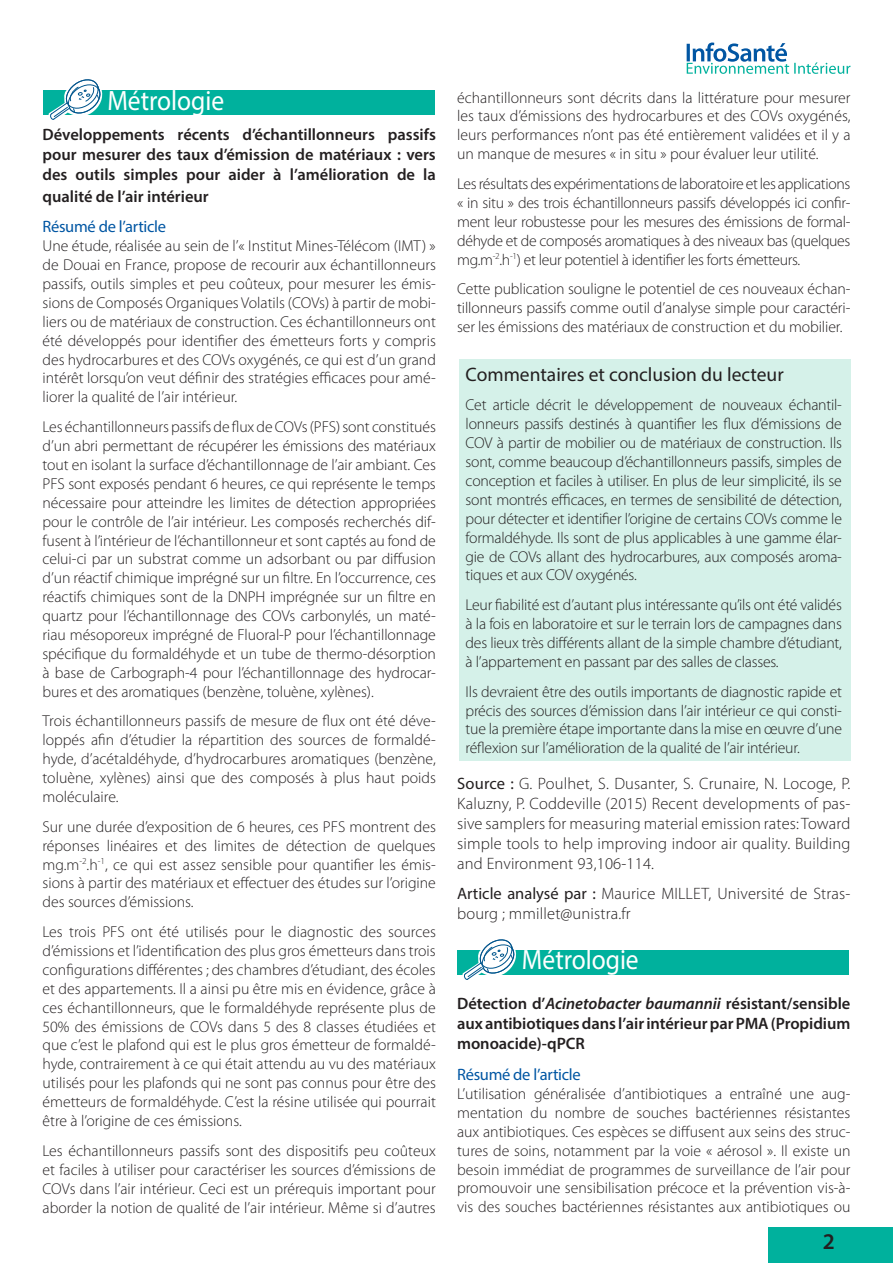
<style>
.page{position:relative;width:893px;height:1263px;background:#fff}
.page>*{position:absolute;margin:0;border:0;box-sizing:border-box;transform-origin:0 0}
.t1{font:28.05px "Myriad Pro";color:#fff;scale:.91 1}
.t2{font:600 22.5px "Myriad Pro";color:#231f20}
.t3{font:19.5px "Myriad Pro";color:#231f20}
.t4{font:300 16.5px/19.8px "Myriad Pro";letter-spacing:.01em;color:#231f20;text-align:justify}
.t5{font:600 16.5px/19.8px "Myriad Pro";color:#231f20;text-align:justify}
.t6{font:16.5px "Myriad Pro";letter-spacing:-.02em;color:#0156a3}
.t7{font:300 15.75px/18.9px "Myriad Pro";color:#231f20;text-align:justify}
.s1{font-weight:400}
.s2{font-style:italic}
</style>
<div class="page">
<svg style="left:687px;top:43px;width:163px;height:31px"></svg>
<div style="left:768px;top:1228px;width:125px;height:35px;background:#00b19d"></div>
<div style="left:457px;top:950px;width:392px;height:25px;background:#00b19d"></div>
<svg style="left:462px;top:939px;width:54px;height:41px"></svg>
<div style="left:459px;top:359px;width:391px;height:402px;background:#d5f1e9"></div>
<div style="left:43px;top:90px;width:392px;height:25px;background:#00b19d"></div>
<svg style="left:48px;top:79px;width:55px;height:41px"></svg>
<h1 class="t1" style="left:107px;top:83px;width:130px">Métrologie</h1>
<p class="t5" style="left:43px;top:125px;width:395px">Développements récents d’échantillonneurs passifs pour mesurer des taux d’émission de matériaux : vers des outils simples pour aider à l’amélioration de la</p>
<p class="t5" style="left:43px;top:186px;width:168px">qualité de l’air intérieur</p>
<p class="t6" style="left:43px;top:217px;width:125px">Résumé de l’article</p>
<p class="t7" style="left:43px;top:236px;width:395px">Une étude, réalisée au sein de l’« Institut Mines-Télécom (IMT) » de Douai en France, propose de recourir aux échantillonneurs passifs, outils simples et peu coûteux, pour mesurer les émis&shy;sions de Composés Organiques Volatils (COVs) à partir de mobi&shy;liers ou de matériaux de construction. Ces échantillonneurs ont été développés pour identifier des émetteurs forts y compris des hydrocarbures et des COVs oxygénés, ce qui est d’un grand intérêt lorsqu’on veut définir des stratégies efficaces pour amé&shy;liorer la qualité de l’air intérieur.</p>
<p class="t7" style="left:43px;top:417px;width:395px">Les échantillonneurs passifs de flux de COVs (PFS) sont constitués d’un abri permettant de récupérer les émissions des matériaux tout en isolant la surface d’échantillonnage de l’air ambiant. Ces PFS sont exposés pendant 6 heures, ce qui représente le temps nécessaire pour atteindre les limites de détection appropriées pour le contrôle de l’air intérieur. Les composés recherchés dif&shy;fusent à l’intérieur de l’échantillonneur et sont captés au fond de celui-ci par un substrat comme un adsorbant ou par diffusion d’un réactif chimique imprégné sur un filtre. En l’occurrence, ces réactifs chimiques sont de la DNPH imprégnée sur un filtre en quartz pour l’échantillonnage des COVs carbonylés, un maté&shy;riau mésoporeux imprégné de Fluoral-P pour l’échantillonnage spécifique du formaldéhyde et un tube de thermo-désorption à base de Carbograph-4 pour l’échantillonnage des hydrocar&shy;bures et des aromatiques (benzène, toluène, xylènes).</p>
<p class="t7" style="left:43px;top:711px;width:395px">Trois échantillonneurs passifs de mesure de flux ont été déve&shy;loppés afin d’étudier la répartition des sources de formaldé&shy;hyde, d’acétaldéhyde, d’hydrocarbures aromatiques (benzène, toluène, xylènes) ainsi que des composés à plus haut poids moléculaire.</p>
<p class="t7" style="left:43px;top:817px;width:395px">Sur une durée d’exposition de 6 heures, ces PFS montrent des réponses linéaires et des limites de détection de quelques mg.m<sup>-2</sup>.h<sup>-1</sup>, ce qui est assez sensible pour quantifier les émis&shy;sions à partir des matériaux et effectuer des études sur l’origine des sources d’émissions.</p>
<p class="t7" style="left:43px;top:922px;width:395px">Les trois PFS ont été utilisés pour le diagnostic des sources d’émissions et l’identification des plus gros émetteurs dans trois configurations différentes ; des chambres d’étudiant, des écoles et des appartements. Il a ainsi pu être mis en évidence, grâce à ces échantillonneurs, que le formaldéhyde représente plus de 50% des émissions de COVs dans 5 des 8 classes étudiées et que c’est le plafond qui est le plus gros émetteur de formaldé&shy;hyde, contrairement à ce qui était attendu au vu des matériaux utilisés pour les plafonds qui ne sont pas connus pour être des émetteurs de formaldéhyde. C’est la résine utilisée qui pourrait être à l’origine de ces émissions.</p>
<p class="t7" style="left:43px;top:1141px;width:395px">Les échantillonneurs passifs sont des dispositifs peu coûteux et faciles à utiliser pour caractériser les sources d’émissions de COVs dans l’air intérieur. Ceci est un prérequis important pour aborder la notion de qualité de l’air intérieur. Même si d’autres</p>
<p class="t7" style="left:457px;top:88px;width:395px">échantillonneurs sont décrits dans la littérature pour mesurer les taux d’émissions des hydrocarbures et des COVs oxygénés, leurs performances n’ont pas été entièrement validées et il y a un manque de mesures « in situ » pour évaluer leur utilité.</p>
<p class="t7" style="left:457px;top:174px;width:395px">Les résultats des expérimentations de laboratoire et les applications « in situ » des trois échantillonneurs passifs développés ici confir&shy;ment leur robustesse pour les mesures des émissions de formal&shy;déhyde et de composés aromatiques à des niveaux bas (quelques mg.m<sup>-2</sup>.h<sup>-1</sup>) et leur potentiel à identifier les forts émetteurs.</p>
<p class="t7" style="left:457px;top:279px;width:395px">Cette publication souligne le potentiel de ces nouveaux échan&shy;tillonneurs passifs comme outil d’analyse simple pour caractéri&shy;ser les émissions des matériaux de construction et du mobilier.</p>
<p class="t3" style="left:466px;top:362px;width:320px">Commentaires et conclusion du lecteur</p>
<p class="t7" style="left:466px;top:395px;width:378px">Cet article décrit le développement de nouveaux échantil&shy;lonneurs passifs destinés à quantifier les flux d’émissions de COV à partir de mobilier ou de matériaux de construction. Ils sont, comme beaucoup d’échantillonneurs passifs, simples de conception et faciles à utiliser. En plus de leur simplicité, ils se sont montrés efficaces, en termes de sensibilité de détection, pour détecter et identifier l’origine de certains COVs comme le formaldéhyde. Ils sont de plus applicables à une gamme élar&shy;gie de COVs allant des hydrocarbures, aux composés aroma&shy;tiques et aux COV oxygénés.</p>
<p class="t7" style="left:466px;top:595px;width:378px">Leur fiabilité est d’autant plus intéressante qu’ils ont été validés à la fois en laboratoire et sur le terrain lors de campagnes dans des lieux très différents allant de la simple chambre d’étudiant, à l’appartement en passant par des salles de classes.</p>
<p class="t7" style="left:466px;top:682px;width:378px">Ils devraient être des outils importants de diagnostic rapide et précis des sources d’émission dans l’air intérieur ce qui consti&shy;tue la première étape importante dans la mise en œuvre d’une réflexion sur l’amélioration de la qualité de l’air intérieur.</p>
<p class="t4" style="left:457px;top:774px;width:395px"><span class="s1">Source :</span> G. Poulhet, S. Dusanter, S. Crunaire, N. Locoge, P.<br>Kaluzny, P. Coddeville (2015) Recent developments of pas&shy;sive samplers for measuring material emission rates: Toward simple tools to help improving indoor air quality. Building and Environment 93,106-114.</p>
<p class="t4" style="left:457px;top:883px;width:395px"><span class="s1">Article analysé par :</span> Maurice MILLET, Université de Stras&shy;bourg ; mmillet@unistra.fr</p>
<h1 class="t1" style="left:522px;top:943px;width:130px">Métrologie</h1>
<p class="t5" style="left:457px;top:993px;width:395px">Détection d’<span class="s2">Acinetobacter baumannii</span> résistant/sensible aux antibiotiques dans l’air intérieur par PMA (Propidium monoacide)-qPCR</p>
<p class="t6" style="left:457px;top:1064px;width:125px">Résumé de l’article</p>
<p class="t7" style="left:457px;top:1084px;width:395px">L’utilisation généralisée d’antibiotiques a entraîné une aug&shy;mentation du nombre de souches bactériennes résistantes aux antibiotiques. Ces espèces se diffusent aux seins des struc&shy;tures de soins, notamment par la voie « aérosol ». Il existe un besoin immédiat de programmes de surveillance de l’air pour promouvoir une sensibilisation précoce et la prévention vis-à&shy;vis des souches bactériennes résistantes aux antibiotiques ou</p>
<h2 class="t2" style="left:823px;top:1227px;width:14px">2</h2>
</div>
